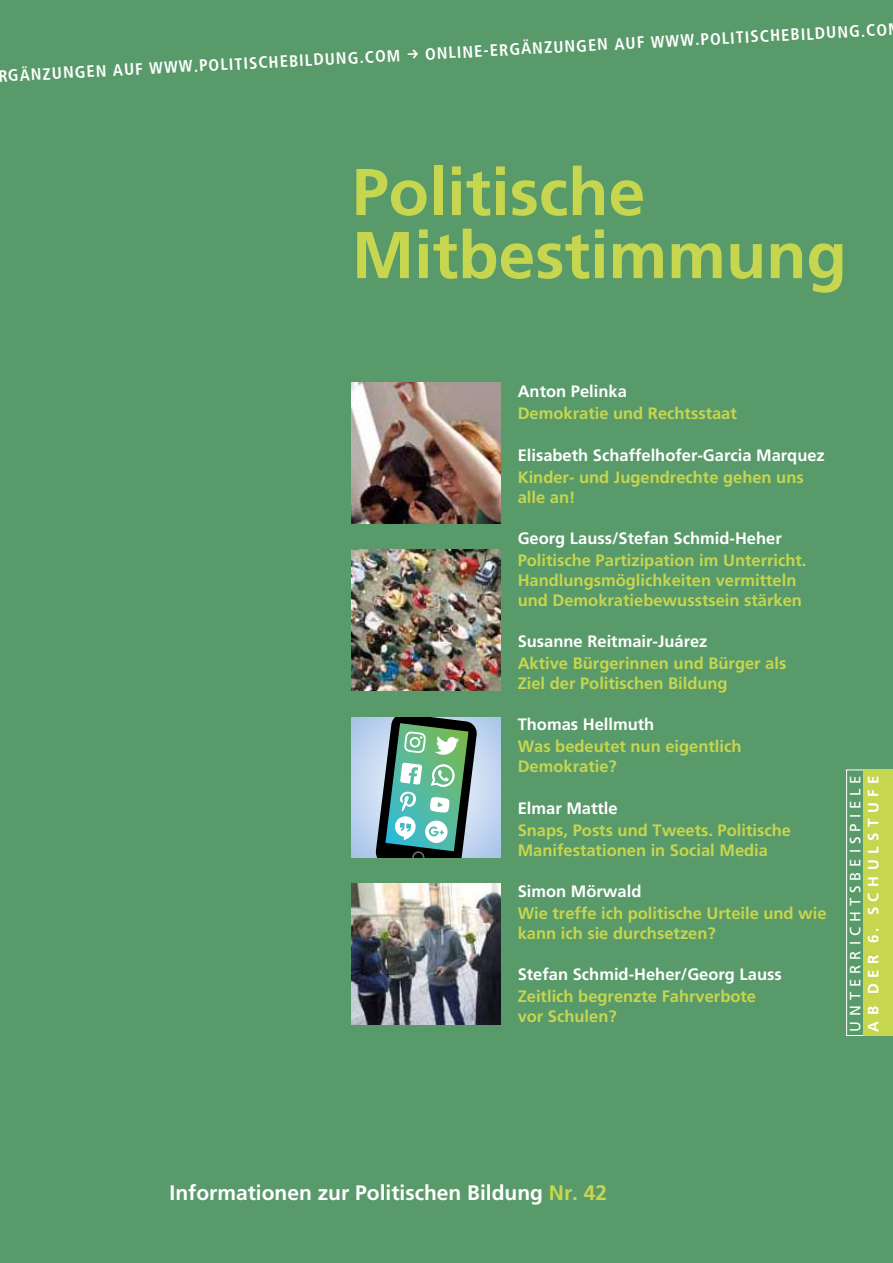
<style>
.page{position:relative;width:893px;height:1263px;background:#599a6a}
.page>*{position:absolute;margin:0;border:0;box-sizing:border-box;transform-origin:0 0}
.t1{font:700 66px/63px "Frutiger";color:#c7d64f}
.t2{font:700 21px "Frutiger";color:#fff}
.t3{font:700 16.5px/20px "Frutiger";color:#c7d64f}
.t4{font:700 16.5px "Frutiger";color:#fff}
.t5{font:700 condensed 16.5px "Frutiger";color:#fff}
.t6{font:15px "Frutiger";letter-spacing:.33em;color:#fff}
.t7{font:700 15px "Frutiger";color:#fff}
.s1{color:#c7d64f}
</style>
<div class="page">
<img style="left:352px;top:383px;width:149px;height:140px">
<svg style="left:352px;top:717px;width:149px;height:140px;background:#bdd2ee"></svg>
<svg style="left:375px;top:717px;width:102px;height:140px;background:#6c998d"></svg>
<img style="left:352px;top:884px;width:149px;height:140px">
<img style="left:352px;top:550px;width:149px;height:140px">
<svg style="left:846px;top:769px;width:18px;height:267px"></svg>
<div style="left:864px;top:769px;width:29px;height:267px;background:#c7d64f"></div>
<p class="t5" style="left:-3px;top:66px;width:405px;rotate:-3deg">rgänzungen auf www.politischebildung.com</p>
<p class="t5" style="left:424px;top:44px;width:462px;rotate:-3deg">Online-ergänzungen auf www.politischebildung.co</p>
<h1 class="t1" style="left:352px;top:160px;width:496px">Politische<br>Mitbestimmung</h1>
<p class="t4" style="left:518px;top:382px;width:111px">Anton Pelinka</p>
<p class="t3" style="left:518px;top:403px;width:221px">Demokratie und Rechtsstaat</p>
<p class="t4" style="left:518px;top:445px;width:309px">Elisabeth Schaffelhofer-Garcia Marquez</p>
<p class="t3" style="left:518px;top:467px;width:288px">Kinder- und Jugendrechte gehen uns alle an!</p>
<p class="t4" style="left:518px;top:528px;width:266px">Georg Lauss/Stefan Schmid-Heher</p>
<p class="t3" style="left:518px;top:550px;width:290px">Politische Partizipation im Unterricht.<br>Handlungsmöglichkeiten vermitteln und Demokratiebewusstsein stärken</p>
<p class="t4" style="left:518px;top:632px;width:191px">Susanne Reitmair-Juárez</p>
<p class="t3" style="left:518px;top:653px;width:270px">Aktive Bürgerinnen und Bürger als<br>Ziel der Politischen Bildung</p>
<p class="t4" style="left:518px;top:715px;width:138px">Thomas Hellmuth</p>
<p class="t3" style="left:518px;top:736px;width:225px">Was bedeutet nun eigentlich<br>Demokratie?</p>
<p class="t4" style="left:518px;top:798px;width:101px">Elmar Mattle</p>
<p class="t3" style="left:518px;top:820px;width:275px">Snaps, Posts und Tweets. Politische<br>Manifestationen in Social Media</p>
<p class="t4" style="left:518px;top:881px;width:125px">Simon Mörwald</p>
<p class="t3" style="left:518px;top:903px;width:310px">Wie treffe ich politische Urteile und wie kann ich sie durchsetzen?</p>
<p class="t4" style="left:518px;top:964px;width:266px">Stefan Schmid-Heher/Georg Lauss</p>
<p class="t3" style="left:518px;top:986px;width:240px">Zeitlich begrenzte Fahrverbote vor Schulen?</p>
<p class="t6" style="left:847px;top:1032px;width:256px;rotate:-90deg">u nte rri chtsbeispie le</p>
<p class="t7" style="left:865px;top:1032px;width:256px;rotate:-90deg">ab der 6. Schulstufe</p>
<p class="t2" style="left:170px;top:1180px;width:439px">Informationen zur Politischen Bildung <span class="s1">Nr. 42</span></p>
</div>
